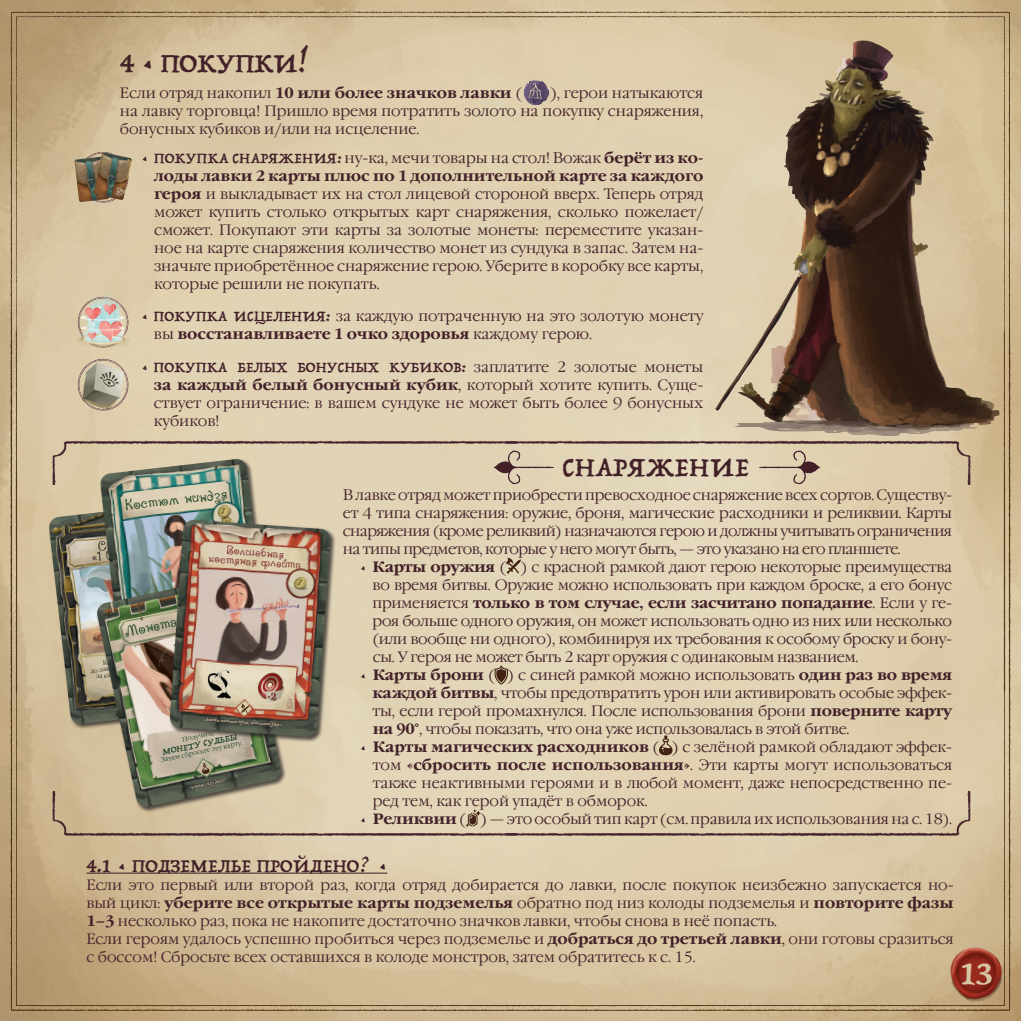
<style>
.page{position:relative;width:1021px;height:1021px;background:#fff}
.page>*{position:absolute;margin:0;border:0;box-sizing:border-box;transform-origin:0 0}
.t1{font:36px "Trattatello";color:#d6c6a3}
.t2{font:30px "Trattatello";letter-spacing:-.02em;color:#432129}
.t3{font:30px "Trattatello";letter-spacing:.01em;color:#432129}
.t4{font:21px "Trattatello";color:#432129}
.t5{font:16.5px "Trattatello";color:#432129}
.t6{font:16.5px "Penguin Attack Cyrillic";color:#1e4427;scale:.95 1}
.t7{font:15px/18px "Garamond C";color:#432129;text-align:justify}
.t8{font:700 15px "Garamond C";color:#432129}
.t9{font:13.2px "Penguin Attack Cyrillic";color:#7c2c29;scale:.95 1}
.t10{font:9.9px "Trattatello";color:#1e4427}
.t11{font:6.6px "Garamond C";color:#1e4427}
.t12{font:4.95px "Trattatello";color:#dbc3a6;scale:.95 1}
.s1{font-weight:400}
.s2{font-family:"Trattatello";font-size:16.5px}
.s3{font-weight:700}
.s4{font-family:"Garamond C";font-size:15px}
.s5{font-family:"Garamond C";font-size:6.6px}
.s6{font-family:"Trattatello"}
</style>
<div class="page">
<img style="left:46px;top:0;width:974px;height:1020px">
<img style="left:0;top:0;width:46px;height:1020px">
<img style="left:0;top:782px;width:2px;height:238px">
<img style="left:75px;top:357px;width:56px;height:55px">
<img style="left:77px;top:358px;width:50px;height:54px">
<img style="left:685px;top:9px;width:335px;height:454px">
<img style="left:48px;top:502px;width:52px;height:222px">
<img style="left:100px;top:484px;width:169px;height:91px">
<img style="left:212px;top:502px;width:28px;height:17px">
<img style="left:96px;top:576px;width:186px;height:215px">
<svg style="left:245px;top:747px;width:7px;height:11px"></svg>
<svg style="left:189px;top:763px;width:40px;height:28px"></svg>
<div style="left:169px;top:519px;width:167px;height:223px;background:#231f20;opacity:.75"></div>
<img style="left:169px;top:520px;width:161px;height:217px">
<img style="left:288px;top:570px;width:26px;height:25px">
<img style="left:115px;top:631px;width:178px;height:99px">
<img style="left:522px;top:79px;width:29px;height:28px">
<img style="left:75px;top:150px;width:56px;height:55px">
<img style="left:73px;top:289px;width:60px;height:61px">
<img style="left:74px;top:156px;width:35px;height:46px">
<img style="left:94px;top:152px;width:38px;height:48px">
<svg style="left:505px;top:558px;width:16px;height:15px"></svg>
<svg style="left:492px;top:665px;width:17px;height:19px"></svg>
<svg style="left:659px;top:735px;width:13px;height:20px"></svg>
<img style="left:492px;top:484px;width:68px;height:1px">
<img style="left:753px;top:484px;width:68px;height:1px">
<hr style="left:86px;top:872px;width:301px;height:1px;background:#432129">
<img style="left:943px;top:939px;width:66px;height:70px">
<img style="left:43px;top:431px;width:463px;height:53px">
<img style="left:506px;top:431px;width:474px;height:53px">
<img style="left:516px;top:791px;width:464px;height:54px">
<img style="left:43px;top:791px;width:473px;height:54px">
<h2 class="t2" style="left:120px;top:44px;width:187px">4 • ПОКУПКИ!</h2>
<p class="t8" style="left:120px;top:84px;width:403px"><span class="s1">Если отряд накопил</span> 10 или более значков лавки <span class="s1">(</span></p>
<p class="t7" style="left:120px;top:85px;width:585px;text-indent:430px">), герои натыкаются на лавку торговца! Пришло время потратить золото на покупку снаряжения, бонусных кубиков и/или на исцеление.</p>
<p class="t7" style="left:154px;top:149px;width:551px;text-indent:-13px"><span class="s2">• ПОКУПКА СНАРЯЖЕНИЯ:</span> ну-ка, мечи товары на стол! Вожак <span class="s3">берёт из ко&shy;лоды лавки 2 карты плюс по 1 дополнительной карте за каждого героя</span> и выкладывает их на стол лицевой стороной вверх. Теперь отряд может купить столько открытых карт снаряжения, сколько пожелает/ сможет. Покупают эти карты за золотые монеты: переместите указан&shy;ное на карте снаряжения количество монет из сундука в запас. Затем на&shy;значьте приобретённое снаряжение герою. Уберите в коробку все карты, которые решили не покупать.</p>
<p class="t7" style="left:154px;top:307px;width:551px;text-indent:-13px"><span class="s2">• ПОКУПКА ИСЦЕЛЕНИЯ:</span> за каждую потраченную на это золотую монету вы <span class="s3">восстанавливаете 1 очко здоровья</span> каждому герою.</p>
<p class="t5" style="left:141px;top:356px;width:563px">• ПОКУПКА БЕЛЫХ БОНУСНЫХ КУБИКОВ: <span class="s4">заплатите 2 золотые монеты</span></p>
<p class="t7" style="left:154px;top:376px;width:551px"><span class="s3">за каждый белый бонусный кубик</span>, который хотите купить. Суще&shy;ствует ограничение: в вашем сундуке не может быть более 9 бонусных кубиков!</p>
<p class="t6" style="left:124px;top:496px;width:110px;rotate:-7deg">Костюм ниндзя</p>
<p class="t9" style="left:227px;top:542px;width:62px;rotate:4deg">Волшебная</p>
<p class="t9" style="left:209px;top:550px;width:99px;rotate:4deg">костяная флейта</p>
<p class="t6" style="left:123px;top:622px;width:107px;rotate:-12deg">Монета судьбы</p>
<p class="t12" style="left:204px;top:716px;width:84px;rotate:4deg">«Высокое качество звука, идеальный удар».</p>
<p class="t11" style="left:182px;top:735px;width:34px;rotate:-12deg">Получите</p>
<p class="t10" style="left:161px;top:746px;width:79px;rotate:-12deg">МОНЕТУ СУДЬБЫ<span class="s5">.</span></p>
<p class="t11" style="left:160px;top:756px;width:85px;rotate:-12deg">Затем сбросьте эту карту.</p>
<p class="t12" style="left:189px;top:784px;width:42px;rotate:-12deg">«Узрите силу денег!»</p>
<h2 class="t3" style="left:562px;top:448px;width:188px">СНАРЯЖЕНИЕ</h2>
<p class="t7" style="left:343px;top:486px;width:610px">В лавке отряд может приобрести превосходное снаряжение всех сортов. Существу&shy;ет 4 типа снаряжения: оружие, броня, магические расходники и реликвии. Карты снаряжения (кроме реликвий) назначаются герою и должны учитывать ограничения на типы предметов, которые у него могут быть, — это указано на его планшете.</p>
<p class="t7" style="left:372px;top:558px;width:581px;text-indent:-13px"><span class="s6">•</span> <span class="s3">Карты оружия</span> ( ) с красной рамкой дают герою некоторые преимущества во время битвы. Оружие можно использовать при каждом броске, а его бонус применяется <span class="s3">только в том случае, если засчитано попадание</span>. Если у ге&shy;роя больше одного оружия, он может использовать одно из них или несколько (или вообще ни одного), комбинируя их требования к особому броску и бону&shy;сы. У героя не может быть 2 карт оружия с одинаковым названием.</p>
<p class="t7" style="left:372px;top:666px;width:581px;text-indent:-13px"><span class="s6">•</span> <span class="s3">Карты брони</span> ( ) с синей рамкой можно использовать <span class="s3">один раз во время каждой битвы</span>, чтобы предотвратить урон или активировать особые эффек&shy;ты, если герой промахнулся. После использования брони <span class="s3">поверните карту на 90°</span>, чтобы показать, что она уже использовалась в этой битве.</p>
<p class="t7" style="left:372px;top:738px;width:581px;text-indent:-13px"><span class="s6">•</span> <span class="s3">Карты магических расходников</span> ( ) с зелёной рамкой обладают эффек&shy;том <span class="s3">«сбросить после использования»</span>. Эти карты могут использоваться также неактивными героями и в любой момент, даже непосредственно пе&shy;ред тем, как герой упадёт в обморок.</p>
<p class="t7" style="left:360px;top:810px;width:593px"><span class="s6">•</span> <span class="s3">Реликвии</span> ( ) — это особый тип карт (см. правила их использования на с. 18).</p>
<h3 class="t4" style="left:86px;top:852px;width:302px">4.1 • ПОДЗЕМЕЛЬЕ ПРОЙДЕНО? •</h3>
<p class="t7" style="left:86px;top:875px;width:868px;text-align:left">Если это первый или второй раз, когда отряд добирается до лавки, после покупок неизбежно запускается но&shy;вый цикл: <span class="s3">уберите все открытые карты подземелья</span> обратно под низ колоды подземелья и <span class="s3">повторите фазы 1–3</span> несколько раз, пока не накопите достаточно значков лавки, чтобы снова в неё попасть.<br>Если героям удалось успешно пробиться через подземелье и <span class="s3">добраться до третьей лавки</span>, они готовы сразиться с боссом! Сбросьте всех оставшихся в колоде монстров, затем обратитесь к с. 15.</p>
<h1 class="t1" style="left:960px;top:950px;width:34px">13</h1>
</div>
